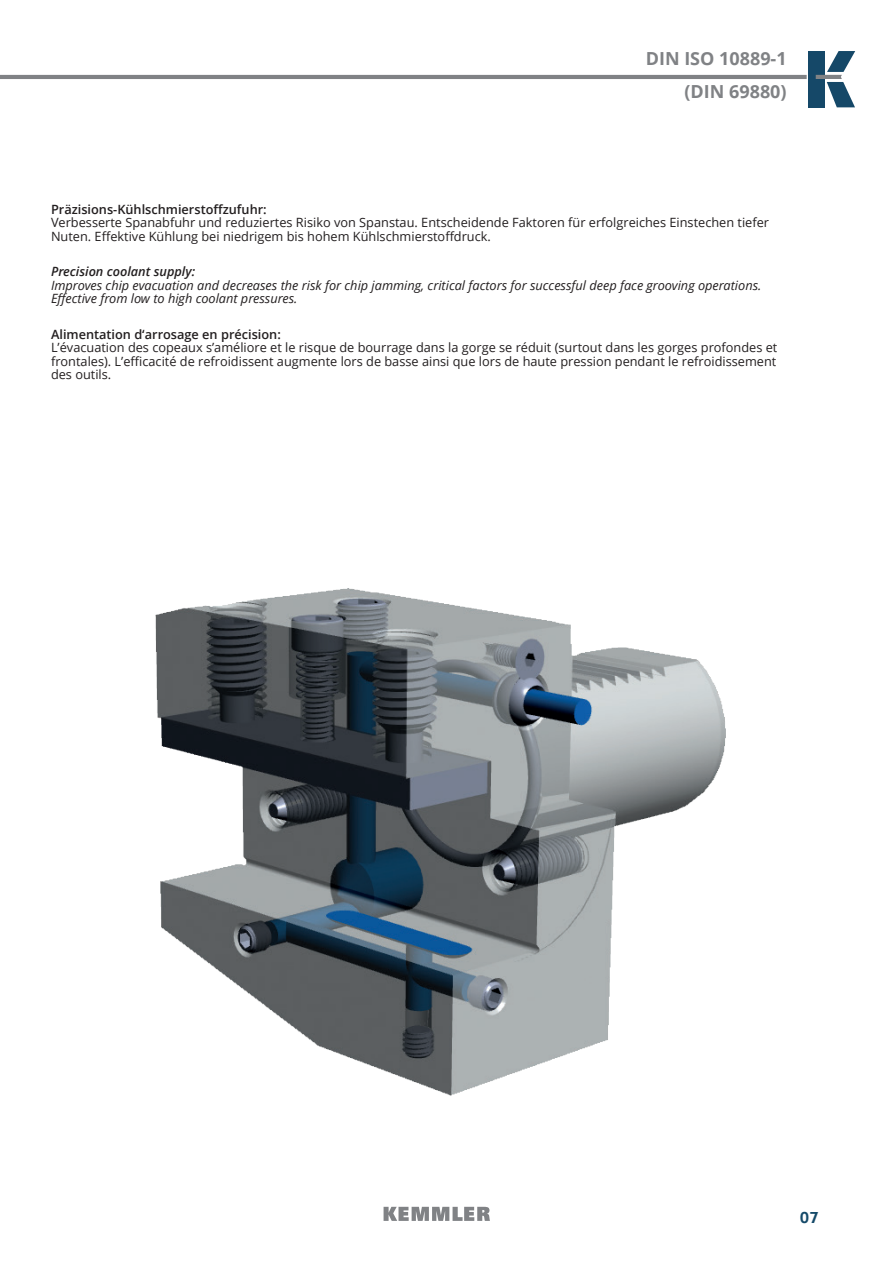
<style>
.page{position:relative;width:893px;height:1263px;background:#fff}
.page>*{position:absolute;margin:0;border:0;box-sizing:border-box;transform-origin:0 0}
.t1{font:700 18px/33px "Open Sans";color:#808285;text-align:right}
.t2{font:700 16.5px "Zwo OT";color:#154a69}
.t3{font:12.75px/13.5px "Open Sans";color:#231f20}
.t4{font:italic 12.75px/13.5px "Open Sans";color:#231f20}
.t5{font:600 12.75px "Open Sans";color:#231f20}
.t6{font:italic 600 12.75px "Open Sans";color:#231f20}
</style>
<div class="page">
<div style="left:808px;top:51px;width:16px;height:56px;background:#154868"></div>
<svg style="left:816px;top:51px;width:39px;height:56px"></svg>
<svg style="left:384px;top:1207px;width:106px;height:14px"></svg>
<hr style="left:0;top:75px;width:807px;height:4px;background:#808285">
<img style="left:155px;top:588px;width:571px;height:508px">
<h1 class="t1" style="left:646px;top:42px;width:142px">DIN ISO 10889-1 (DIN 69880)</h1>
<p class="t5" style="left:51px;top:200px;width:217px">Präzisions-Kühlschmierstoffzufuhr:</p>
<p class="t3" style="left:51px;top:215px;width:720px">Verbesserte Spanabfuhr und reduziertes Risiko von Spanstau. Entscheidende Faktoren für erfolgreiches Einstechen tiefer<br>Nuten. Effektive Kühlung bei niedrigem bis hohem Kühlschmierstoffdruck.</p>
<p class="t6" style="left:51px;top:263px;width:146px">Precision coolant supply:</p>
<p class="t4" style="left:51px;top:278px;width:712px">Improves chip evacuation and decreases the risk for chip jamming, critical factors for successful deep face grooving operations.<br>Effective from low to high coolant pressures.</p>
<p class="t5" style="left:51px;top:325px;width:231px">Alimentation d‘arrosage en précision:</p>
<p class="t3" style="left:51px;top:340px;width:728px;text-align:justify">L’évacuation des copeaux s’améliore et le risque de bourrage dans la gorge se réduit (surtout dans les gorges profondes et frontales). L’efficacité de refroidissent augmente lors de basse ainsi que lors de haute pression pendant le refroidissement des outils.</p>
<p class="t2" style="left:800px;top:1207px;width:21px">07</p>
</div>
